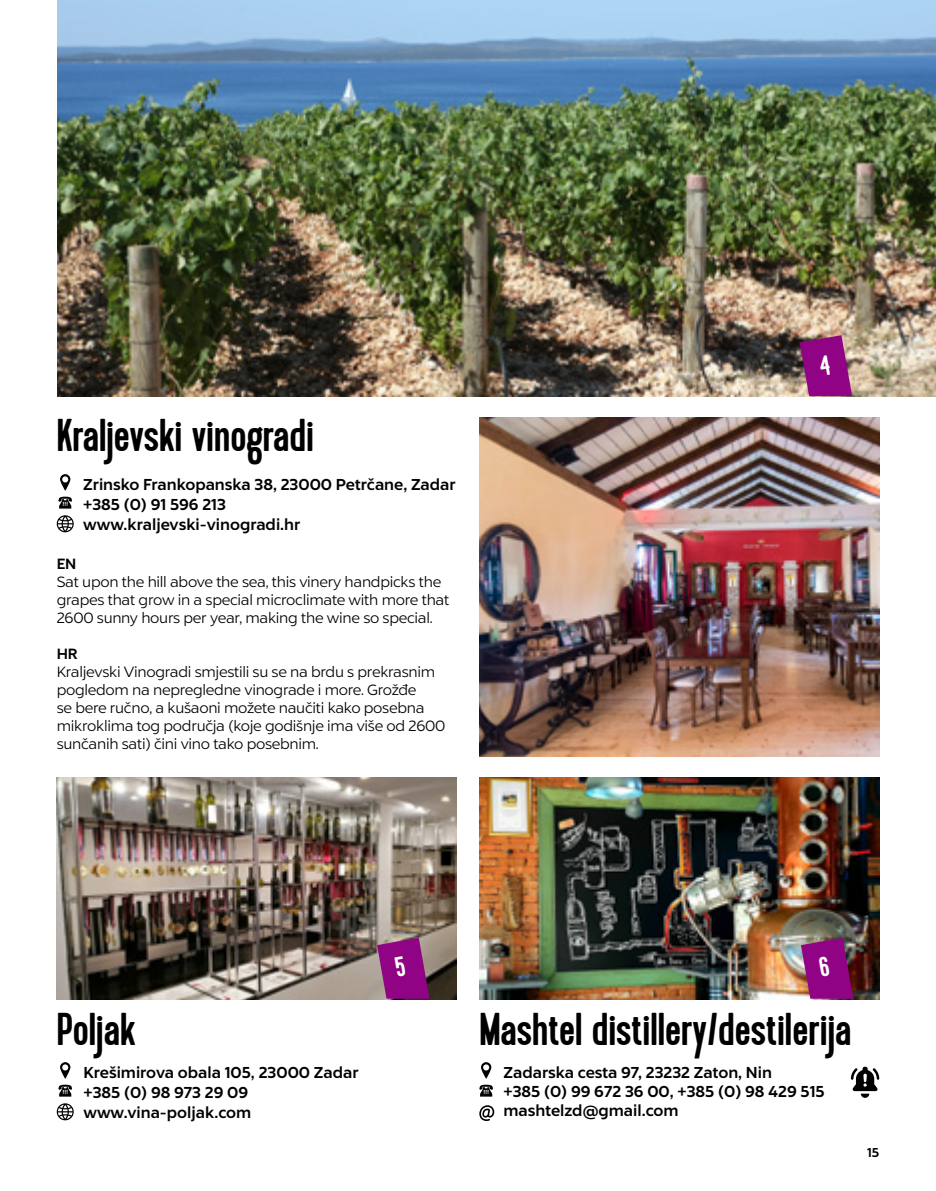
<style>
.page{position:relative;width:936px;height:1191px;background:#fff}
.page>*{position:absolute;margin:0;border:0;box-sizing:border-box;transform-origin:0 0}
.t1{font:46px "Kapra";color:#000}
.t2{font:700 16px/20px "Liszt FY";color:#000}
.t3{font:15px/18px "Liszt FY";letter-spacing:-.02em;color:#000}
.t4{font:700 15px "Liszt FY";color:#000}
.t5{font:700 13px "Liszt FY";color:#000}
</style>
<div class="page">
<img style="left:58px;top:0;width:877px;height:396px">
<img style="left:479px;top:417px;width:400px;height:339px">
<svg style="left:58px;top:496px;width:14px;height:12px"></svg>
<svg style="left:60px;top:474px;width:10px;height:16px"></svg>
<svg style="left:56px;top:515px;width:18px;height:17px"></svg>
<img style="left:57px;top:778px;width:399px;height:221px">
<svg style="left:58px;top:1084px;width:14px;height:12px"></svg>
<svg style="left:60px;top:1062px;width:10px;height:16px"></svg>
<svg style="left:56px;top:1103px;width:18px;height:17px"></svg>
<img style="left:479px;top:778px;width:400px;height:221px">
<svg style="left:479px;top:1084px;width:14px;height:12px"></svg>
<svg style="left:481px;top:1062px;width:10px;height:16px"></svg>
<svg style="left:850px;top:1066px;width:29px;height:31px"></svg>
<svg style="left:479px;top:1105px;width:15px;height:16px"></svg>
<svg style="left:799px;top:335px;width:53px;height:61px;background:#952783"></svg>
<svg style="left:377px;top:937px;width:52px;height:61px;background:#942685"></svg>
<svg style="left:800px;top:937px;width:53px;height:61px;background:#8d1f7b"></svg>
<h1 class="t1" style="left:57px;top:408px;width:259px">Kraljevski vinogradi</h1>
<p class="t2" style="left:83px;top:474px;width:374px">Zrinsko Frankopanska 38, 23000 Petrčane, Zadar +385 (0) 91 596 213<br>www.kraljevski-vinogradi.hr</p>
<p class="t4" style="left:57px;top:555px;width:21px">EN</p>
<p class="t3" style="left:57px;top:573px;width:394px">Sat upon the hill above the sea, this vinery handpicks the grapes that grow in a special microclimate with more that<br>2600 sunny hours per year, making the wine so special.</p>
<p class="t4" style="left:57px;top:645px;width:22px">HR</p>
<p class="t3" style="left:57px;top:663px;width:390px">Kraljevski Vinogradi smjestili su se na brdu s prekrasnim pogledom na nepregledne vinograde i more. Grožđe<br>se bere ručno, a kušaoni možete naučiti kako posebna mikroklima tog područja (koje godišnje ima više od 2600 sunčanih sati) čini vino tako posebnim.</p>
<h1 class="t1" style="left:57px;top:1002px;width:80px">Poljak</h1>
<p class="t2" style="left:83px;top:1062px;width:277px">Krešimirova obala 105, 23000 Zadar +385 (0) 98 973 29 09 www.vina-poljak.com</p>
<h1 class="t1" style="left:479px;top:1002px;width:373px">Mashtel distillery/destilerija</h1>
<p class="t2" style="left:503px;top:1062px;width:322px;line-height:19.2px">Zadarska cesta 97, 23232 Zaton, Nin<br>+385 (0) 99 672 36 00, +385 (0) 98 429 515 mashtelzd@gmail.com</p>
<p class="t5" style="left:867px;top:1144px;width:14px">15</p>
</div>
